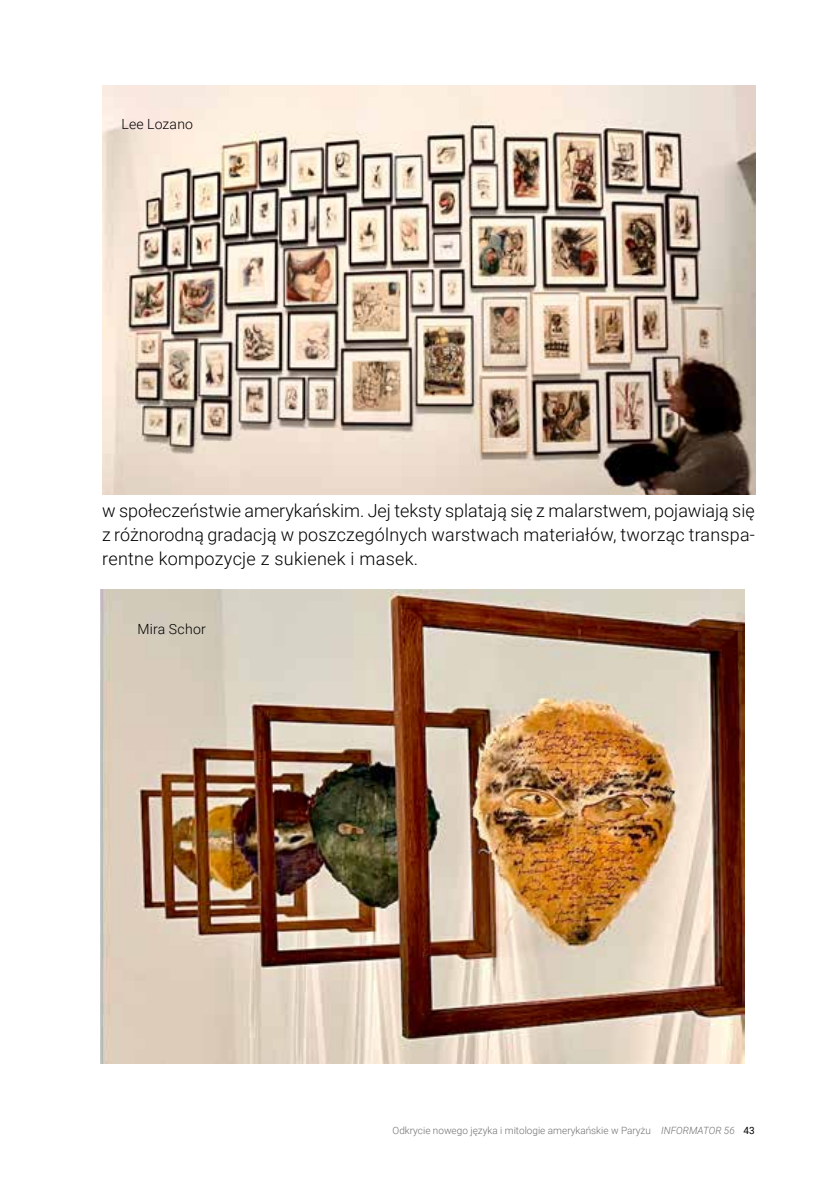
<style>
.page{position:relative;width:840px;height:1191px;background:#fff}
.page>*{position:absolute;margin:0;border:0;box-sizing:border-box;transform-origin:0 0}
.t1{font:300 18px/24px "Roboto";letter-spacing:.015em;color:#000;text-align:justify}
.t2{font:300 14px "Roboto";letter-spacing:.015em;color:#000}
.t3{font:300 10px "Roboto";color:#706f6f}
.s1{font-style:italic}
.s2{font-weight:400;color:#000}
</style>
<div class="page">
<img style="left:100px;top:589px;width:644px;height:474px">
<img style="left:102px;top:85px;width:653px;height:409px">
<p class="t2" style="left:121px;top:115px;width:73px">Lee Lozano</p>
<p class="t1" style="left:102px;top:498px;width:653px">w społeczeństwie amerykańskim. Jej teksty splatają się z malarstwem, pojawiają się z różnorodną gradacją w poszczególnych warstwach materiałów, tworząc transpa&shy;rentne kompozycje z sukienek i masek.</p>
<p class="t2" style="left:137px;top:619px;width:70px">Mira Schor</p>
<p class="t3" style="left:392px;top:1123px;width:363px">Odkrycie nowego języka i mitologie amerykańskie w Paryżu <span class="s1">INFORMATOR 56</span> <span class="s2">43</span></p>
</div>
